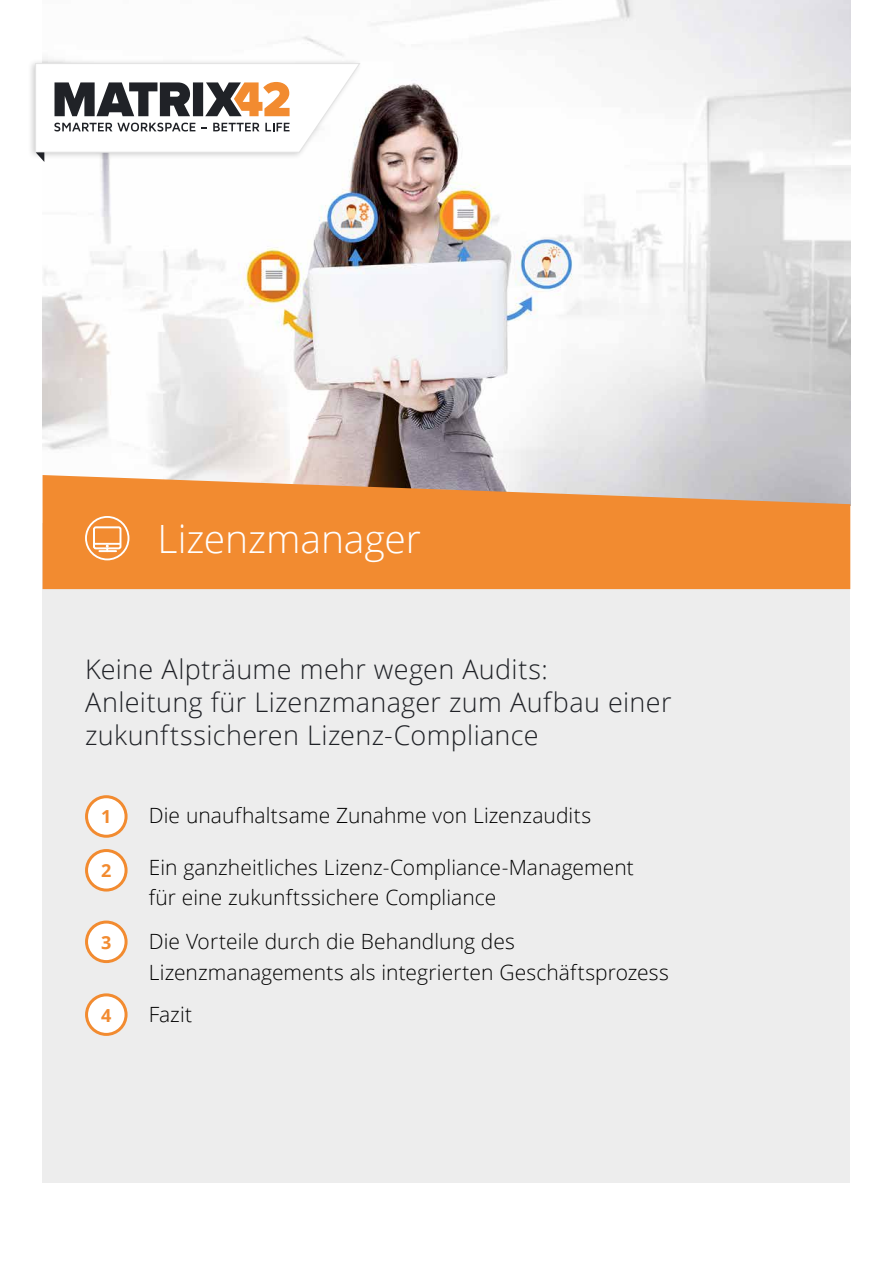
<style>
.page{position:relative;width:893px;height:1263px;background:#fff}
.page>*{position:absolute;margin:0;border:0;box-sizing:border-box;transform-origin:0 0}
.t1{font:300 39px "Open Sans";color:#fff}
.t2{font:300 27px/33px "Open Sans";letter-spacing:.01em;color:#202227}
.t3{font:300 21px/30px "Open Sans";letter-spacing:.005em;color:#000}
.t4{font:700 18px "Open Sans";color:#f28b30}
</style>
<div class="page">
<img style="left:43px;top:0;width:807px;height:475px">
<div style="left:43px;top:523px;width:807px;height:660px;background:#ededed"></div>
<svg style="left:43px;top:475px;width:807px;height:114px;background:#eb9243"></svg>
<svg style="left:86px;top:517px;width:42px;height:42px"></svg>
<div style="left:85px;top:516px;width:44px;height:44px;border:2px solid #fff;border-radius:50%"></div>
<svg style="left:93px;top:526px;width:28px;height:26px"></svg>
<div style="left:87px;top:797px;width:39px;height:39px;background:#fff;border-radius:50%"></div>
<div style="left:85px;top:795px;width:43px;height:43px;border:3px solid #f28b30;border-radius:50%"></div>
<div style="left:87px;top:850px;width:39px;height:40px;background:#fff;border-radius:50%"></div>
<div style="left:85px;top:849px;width:43px;height:42px;border:3px solid #f28b30;border-radius:50%"></div>
<div style="left:87px;top:922px;width:39px;height:39px;background:#fff;border-radius:50%"></div>
<div style="left:85px;top:920px;width:43px;height:43px;border:3px solid #f28b30;border-radius:50%"></div>
<div style="left:87px;top:995px;width:39px;height:39px;background:#fff;border-radius:50%"></div>
<div style="left:85px;top:993px;width:43px;height:43px;border:3px solid #f28b30;border-radius:50%"></div>
<div style="left:27px;top:59px;width:336px;height:101px;background:#000;opacity:.2"></div>
<svg style="left:35px;top:63px;width:325px;height:99px"></svg>
<h1 class="t1" style="left:157px;top:512px;width:265px">Lizenzmanager</h1>
<p class="t2" style="left:85px;top:651px;width:588px">Keine Alpträume mehr wegen Audits:<br>Anleitung für Lizenzmanager zum Aufbau einer zukunftssicheren Lizenz-Compliance</p>
<p class="t4" style="left:101px;top:804px;width:12px">1</p>
<p class="t4" style="left:101px;top:858px;width:12px">2</p>
<p class="t4" style="left:101px;top:929px;width:12px">3</p>
<p class="t4" style="left:101px;top:1002px;width:12px">4</p>
<p class="t3" style="left:149px;top:800px;width:444px">Die unaufhaltsame Zunahme von Lizenzaudits</p>
<p class="t3" style="left:149px;top:852px;width:487px">Ein ganzheitliches Lizenz-Compliance-Management für eine zukunftssichere Compliance</p>
<p class="t3" style="left:149px;top:925px;width:521px;line-height:31.2px">Die Vorteile durch die Behandlung des<br>Lizenzmanagements als integrierten Geschäftsprozess</p>
<p class="t3" style="left:149px;top:998px;width:45px">Fazit</p>
</div>
